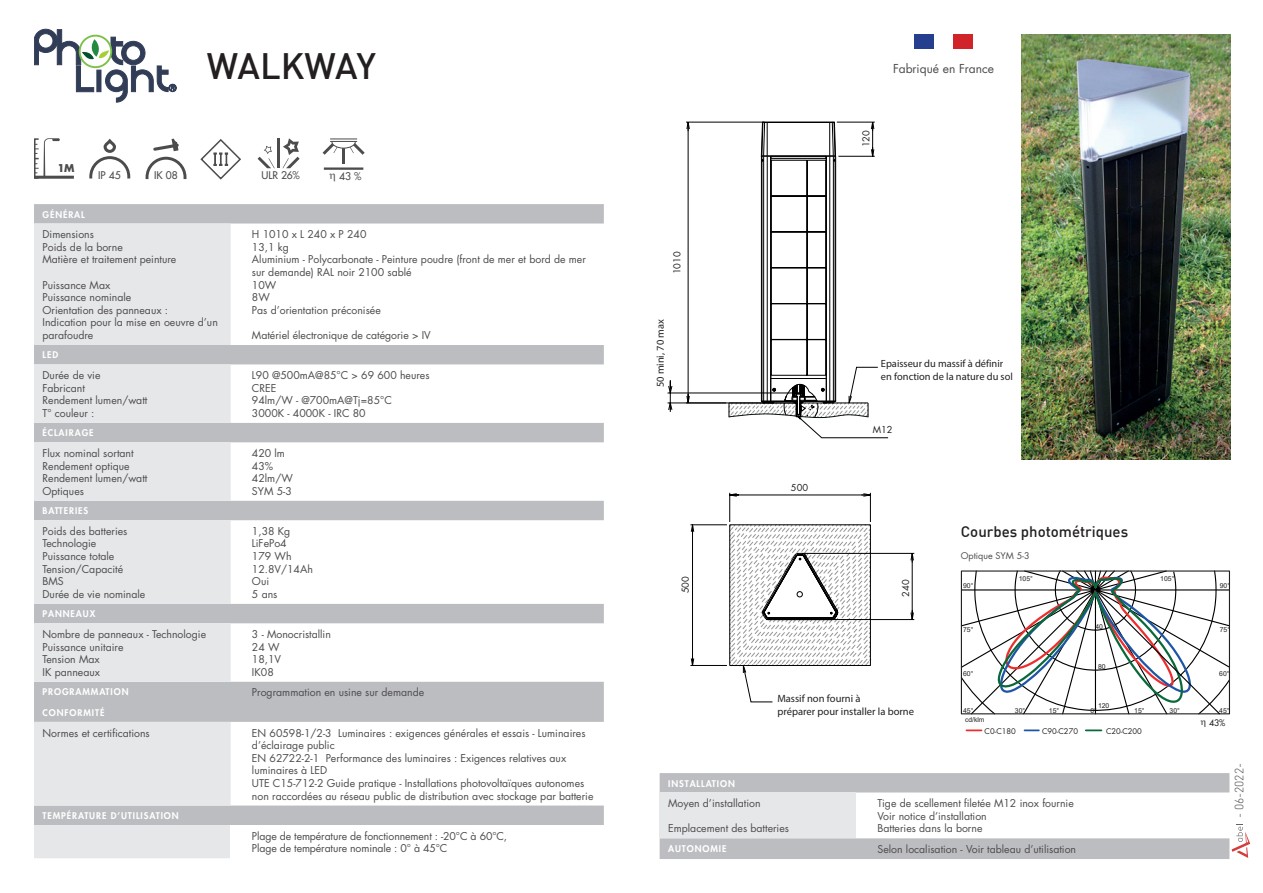
<style>
.page{position:relative;width:1263px;height:893px;background:#fff}
.page>*{position:absolute;margin:0;border:0;box-sizing:border-box;transform-origin:0 0}
.t1{font:500 36px "DIN";letter-spacing:-.005em;color:#231f20}
.t2{font:500 15px "DIN";color:#231f20}
.t3{font:12px "Futura Std";color:#4d4b4d}
.t4{font:300 12px "DIN";color:#4d4b4d}
.t5{font:10.5px/12.6px "Futura Std";color:#4d4b4d}
.t6{font:10.5px/12.6px "Myriad Pro";color:#231f20}
.t7{font:700 10.5px "Futura Std";color:#4d4b4d}
.t8{font:10.35px/12.5px "Myriad Pro";color:#231f20}
.t9{font:500 10.35px "Futura Std";letter-spacing:.005em;color:#4d4b4d}
.t10{font:9.3px "Futura Std";color:#231f20}
.t11{font:800 9px "Futura Std";letter-spacing:.1em;color:#fff}
.t12{font:9px "Futura Std";color:#4d4b4d}
.t13{font:500 8.7px "Futura Std";color:#231f20}
.t14{font:7.65px "Futura Std";color:#231f20}
.t15{font:6.9px "Arial";color:#231f20}
.t16{font:6.75px "Arial";color:#231f20}
</style>
<div class="page">
<hr style="left:277px;top:138px;width:3px;height:30px;background:#4d4b4d">
<svg style="left:282px;top:138px;width:18px;height:30px"></svg>
<svg style="left:258px;top:146px;width:17px;height:22px"></svg>
<hr style="left:342px;top:143px;width:3px;height:21px;background:#4d4b4d">
<hr style="left:324px;top:167px;width:39px;height:3px;background:#4d4b4d">
<svg style="left:323px;top:139px;width:42px;height:16px"></svg>
<svg style="left:89px;top:138px;width:41px;height:40px"></svg>
<svg style="left:146px;top:139px;width:40px;height:40px"></svg>
<svg style="left:34px;top:138px;width:26px;height:38px"></svg>
<hr style="left:34px;top:176px;width:40px;height:3px;background:#4d4b4d">
<svg style="left:200px;top:139px;width:41px;height:41px"></svg>
<div style="left:914px;top:34px;width:20px;height:14px;background:#253f8e"></div>
<div style="left:953px;top:34px;width:20px;height:14px;background:#d1232a"></div>
<svg style="left:34px;top:29px;width:142px;height:73px"></svg>
<svg style="left:34px;top:204px;width:570px;height:621px"></svg>
<svg style="left:34px;top:224px;width:197px;height:634px;background:#dddee0"></svg>
<svg style="left:660px;top:773px;width:569px;height:86px;fill:#bcbdc0"></svg>
<div style="left:660px;top:792px;width:196px;height:46px;background:#e6e7e9"></div>
<img style="left:1022px;top:34px;width:208px;height:425px">
<svg style="left:1231px;top:824px;width:19px;height:34px"></svg>
<svg style="left:910px;top:552px;width:4px;height:11px"></svg>
<svg style="left:910px;top:610px;width:4px;height:11px"></svg>
<hr style="left:912px;top:553px;width:1px;height:66px;background:#000001">
<hr style="left:802px;top:553px;width:112px;height:1px;background:#000001">
<hr style="left:827px;top:619px;width:87px;height:1px;background:#000001">
<svg style="left:691px;top:524px;width:3px;height:8px"></svg>
<svg style="left:691px;top:658px;width:3px;height:7px"></svg>
<hr style="left:692px;top:525px;width:1px;height:140px;background:#000001">
<hr style="left:690px;top:525px;width:37px;height:1px;background:#000001">
<hr style="left:690px;top:665px;width:37px;height:1px;background:#000001">
<svg style="left:729px;top:493px;width:144px;height:209px"></svg>
<svg style="left:686px;top:121px;width:4px;height:10px"></svg>
<svg style="left:686px;top:394px;width:4px;height:9px"></svg>
<hr style="left:688px;top:122px;width:1px;height:281px;background:#000001">
<hr style="left:686px;top:122px;width:78px;height:1px;background:#000001">
<svg style="left:668px;top:380px;width:4px;height:32px"></svg>
<hr style="left:667px;top:403px;width:130px;height:1px;background:#000001">
<hr style="left:667px;top:393px;width:132px;height:1px;background:#000001">
<svg style="left:728px;top:121px;width:160px;height:317px"></svg>
<svg style="left:960px;top:570px;width:270px;height:161px"></svg>
<h1 class="t1" style="left:207px;top:43px;width:171px">WALKWAY</h1>
<p class="t3" style="left:893px;top:61px;width:102px">Fabriqué en France</p>
<p class="t7" style="left:57px;top:161px;width:18px">1M</p>
<p class="t9" style="left:98px;top:169px;width:24px">IP 45</p>
<p class="t9" style="left:154px;top:169px;width:25px">IK 08</p>
<p class="t9" style="left:261px;top:169px;width:40px">ULR 26%</p>
<p class="t9" style="left:339px;top:170px;width:24px">43 %</p>
<p class="t11" style="left:43px;top:209px;width:44px">GÉNÉRAL</p>
<p class="t5" style="left:43px;top:228px;width:135px">Dimensions<br>Poids de la borne<br>Matière et traitement peinture</p>
<p class="t5" style="left:43px;top:279px;width:177px">Puissance Max<br>Puissance nominale<br>Orientation des panneaux :<br>Indication pour la mise en oeuvre d’un parafoudre</p>
<p class="t5" style="left:252px;top:228px;width:335px">H 1010 x L 240 x P 240<br>13,1 kg<br>Aluminium - Polycarbonate - Peinture poudre (front de mer et bord de mer sur demande) RAL noir 2100 sablé<br>10W<br>8W<br>Pas d’orientation préconisée</p>
<p class="t5" style="left:252px;top:329px;width:180px">Matériel électronique de catégorie &gt; IV</p>
<p class="t11" style="left:43px;top:349px;width:17px">LED</p>
<p class="t5" style="left:43px;top:369px;width:106px">Durée de vie<br>Fabricant<br>Rendement lumen/watt<br>T° couleur :</p>
<p class="t5" style="left:252px;top:369px;width:179px">L90 @500mA@85°C &gt; 69 600 heures<br>CREE<br>94lm/W - @700mA@Tj=85°C<br>3000K - 4000K - IRC 80</p>
<p class="t11" style="left:43px;top:427px;width:53px">ÉCLAIRAGE</p>
<p class="t5" style="left:43px;top:447px;width:106px">Flux nominal sortant<br>Rendement optique<br>Rendement lumen/watt<br>Optiques</p>
<p class="t5" style="left:252px;top:447px;width:42px">420 lm<br>43%<br>42lm/W<br>SYM 5-3</p>
<p class="t11" style="left:43px;top:505px;width:47px">BATTERIES</p>
<p class="t5" style="left:43px;top:525px;width:104px">Poids des batteries<br>Technologie<br>Puissance totale<br>Tension/Capacité<br>BMS<br>Durée de vie nominale</p>
<p class="t5" style="left:252px;top:525px;width:62px">1,38 Kg<br>LiFePo4<br>179 Wh<br>12.8V/14Ah<br>Oui<br>5 ans</p>
<p class="t11" style="left:43px;top:608px;width:54px">PANNEAUX</p>
<p class="t5" style="left:43px;top:628px;width:165px">Nombre de panneaux - Technologie<br>Puissance unitaire<br>Tension Max<br>IK panneaux</p>
<p class="t5" style="left:252px;top:628px;width:80px">3 - Monocristallin<br>24 W<br>18,1V<br>IK08</p>
<p class="t11" style="left:43px;top:686px;width:87px">PROGRAMMATION</p>
<p class="t5" style="left:252px;top:686px;width:174px">Programmation en usine sur demande</p>
<p class="t11" style="left:43px;top:707px;width:63px">CONFORMITÉ</p>
<p class="t5" style="left:43px;top:726px;width:109px">Normes et certifications</p>
<p class="t5" style="left:252px;top:726px;width:343px">EN 60598-1/2-3 Luminaires : exigences générales et essais - Luminaires d’éclairage public<br>EN 62722-2-1 Performance des luminaires : Exigences relatives aux luminaires à LED<br>UTE C15-712-2 Guide pratique - Installations photovoltaïques autonomes non raccordées au réseau public de distribution avec stockage par batterie</p>
<p class="t11" style="left:43px;top:810px;width:138px">TEMPÉRATURE D’UTILISATION</p>
<p class="t5" style="left:252px;top:830px;width:257px">Plage de température de fonctionnement : -20°C à 60°C,<br>Plage de température nominale : 0° à 45°C</p>
<p class="t10" style="left:671px;top:274px;width:24px;rotate:-90deg">1010</p>
<p class="t8" style="left:654px;top:387px;width:70px;rotate:-90deg">50 mini, 70 max</p>
<p class="t10" style="left:679px;top:593px;width:19px;rotate:-90deg">500</p>
<p class="t10" style="left:860px;top:147px;width:19px;rotate:-90deg">120</p>
<p class="t8" style="left:881px;top:357px;width:133px">Epaisseur du massif à définir en fonction de la nature du sol</p>
<p class="t10" style="left:791px;top:482px;width:19px">500</p>
<p class="t10" style="left:873px;top:424px;width:21px">M12</p>
<p class="t10" style="left:900px;top:597px;width:19px;rotate:-90deg">240</p>
<p class="t6" style="left:777px;top:692px;width:138px">Massif non fourni à<br>préparer pour installer la borne</p>
<h2 class="t2" style="left:961px;top:522px;width:169px">Courbes photométriques</h2>
<p class="t12" style="left:961px;top:549px;width:70px">Optique SYM 5-3</p>
<p class="t15" style="left:1019px;top:573px;width:16px">105°</p>
<p class="t15" style="left:1160px;top:573px;width:16px">105°</p>
<p class="t15" style="left:963px;top:581px;width:12px">90°</p>
<p class="t15" style="left:1220px;top:581px;width:12px">90°</p>
<p class="t15" style="left:1095px;top:621px;width:9px">40</p>
<p class="t15" style="left:1098px;top:662px;width:9px">80</p>
<p class="t15" style="left:1098px;top:701px;width:13px">120</p>
<p class="t15" style="left:963px;top:624px;width:12px">75°</p>
<p class="t15" style="left:1220px;top:624px;width:12px">75°</p>
<p class="t15" style="left:963px;top:669px;width:12px">60°</p>
<p class="t15" style="left:1219px;top:669px;width:12px">60°</p>
<p class="t15" style="left:963px;top:705px;width:12px">45°</p>
<p class="t15" style="left:1015px;top:705px;width:12px">30°</p>
<p class="t15" style="left:1219px;top:705px;width:12px">45°</p>
<p class="t15" style="left:1049px;top:705px;width:12px">15°</p>
<p class="t15" style="left:1090px;top:705px;width:8px">0°</p>
<p class="t15" style="left:1134px;top:705px;width:12px">15°</p>
<p class="t15" style="left:1169px;top:705px;width:12px">30°</p>
<p class="t16" style="left:965px;top:715px;width:21px">cd/klm</p>
<p class="t14" style="left:985px;top:726px;width:33px">C0-C180</p>
<p class="t14" style="left:1042px;top:726px;width:37px">C90-C270</p>
<p class="t14" style="left:1106px;top:726px;width:37px">C20-C200</p>
<p class="t13" style="left:1209px;top:717px;width:18px">43%</p>
<p class="t11" style="left:668px;top:777px;width:68px">INSTALLATION</p>
<p class="t5" style="left:668px;top:797px;width:94px">Moyen d’installation</p>
<p class="t5" style="left:668px;top:822px;width:122px">Emplacement des batteries</p>
<p class="t5" style="left:877px;top:797px;width:198px">Tige de scellement filetée M12 inox fournie<br>Voir notice d’installation<br>Batteries dans la borne</p>
<p class="t11" style="left:668px;top:843px;width:60px">AUTONOMIE</p>
<p class="t5" style="left:877px;top:843px;width:200px">Selon localisation - Voir tableau d’utilisation</p>
<p class="t4" style="left:1232px;top:818px;width:57px;rotate:-90deg">- 06-2022-</p>
</div>
